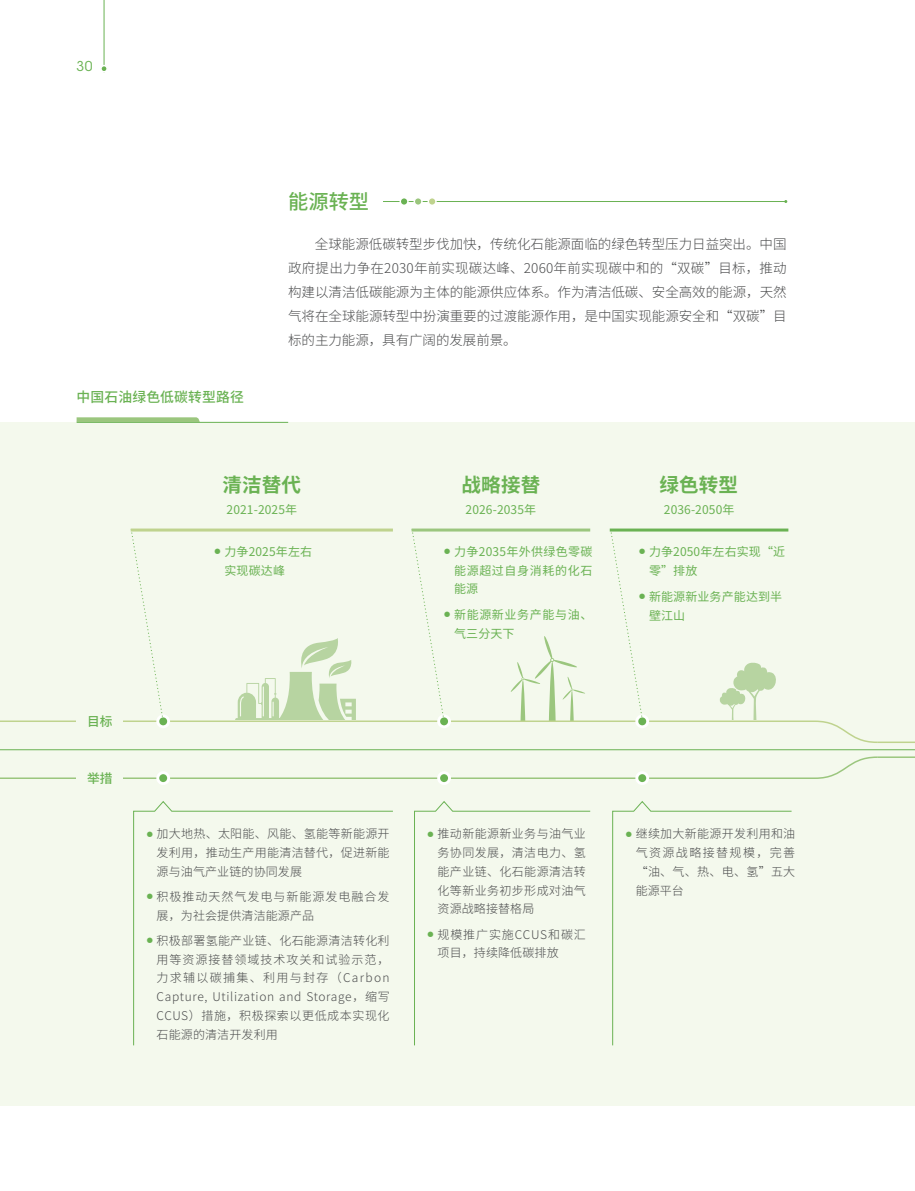
<style>
.page{position:relative;width:915px;height:1191px;background:#fff}
.page>*{position:absolute;margin:0;border:0;box-sizing:border-box;transform-origin:0 0}
.t1{font:500 20.25px "Source Han Sans CN";color:#6ab253}
.t2{font:700 19.5px "Source Han Sans CN";letter-spacing:.01em;color:#6ab253}
.t3{font:500 13.8px "Source Han Sans CN";letter-spacing:.01em;color:#6ab253}
.t4{font:300 13.5px/24px "Source Han Sans CN";letter-spacing:-.005em;color:#4b4c4d;text-align:justify}
.t5{font:13.5px "ITC Avant Garde Std";color:#6ab253}
.t6{font:500 12.75px "Source Han Sans CN";color:#6ab253}
.t7{font:300 12px/18.8px "Source Han Sans CN";letter-spacing:.03em;color:#4b4c4d;text-align:justify}
.t8{font:12px/18.8px "Source Han Sans CN";letter-spacing:.01em;color:#6ab253}
.t9{font:300 12px/18.8px "Source Han Sans CN";letter-spacing:.08em;color:#4b4c4d}
.t10{font:300 12px/18.8px "Source Han Sans CN";letter-spacing:.06em;color:#4b4c4d}
.t11{font:12px/18.8px "Source Han Sans CN";letter-spacing:.05em;color:#6ab253}
</style>
<div class="page">
<hr style="left:104px;top:0;width:1px;height:72px;background:#6ab253">
<div style="left:100px;top:65px;width:8px;height:7px;border:2px solid #fff;border-radius:50%"></div>
<hr style="left:383px;top:201px;width:402px;height:1px;background:#6ab253">
<div style="left:414px;top:198px;width:8px;height:7px;background:#9bc67e;border-radius:50%"></div>
<div style="left:413px;top:197px;width:9px;height:9px;border:2px solid #fff;border-radius:50%"></div>
<div style="left:428px;top:198px;width:8px;height:7px;background:#bfd38e;border-radius:50%"></div>
<div style="left:427px;top:197px;width:9px;height:9px;border:2px solid #fff;border-radius:50%"></div>
<div style="left:400px;top:198px;width:8px;height:7px;background:#6ab253;border-radius:50%"></div>
<div style="left:399px;top:197px;width:9px;height:9px;border:2px solid #fff;border-radius:50%"></div>
<div style="left:0;top:422px;width:914px;height:683px;background:#f4f9ed"></div>
<svg style="left:719px;top:662px;width:57px;height:58px"></svg>
<svg style="left:235px;top:638px;width:121px;height:82px"></svg>
<svg style="left:510px;top:636px;width:75px;height:84px"></svg>
<hr style="left:77px;top:422px;width:211px;height:1px;background:#6ab253">
<svg style="left:77px;top:417px;width:123px;height:5px"></svg>
<hr style="left:0;top:749px;width:914px;height:1px;background:#6ab253">
<hr style="left:0;top:777px;width:814px;height:2px;background:#9bc67e">
<svg style="left:813px;top:756px;width:63px;height:23px"></svg>
<hr style="left:876px;top:756px;width:38px;height:2px;background:#9bc67e">
<hr style="left:0;top:720px;width:814px;height:2px;background:#bfd38e">
<hr style="left:876px;top:741px;width:38px;height:2px;background:#bfd38e">
<svg style="left:813px;top:720px;width:65px;height:23px"></svg>
<div style="left:156px;top:771px;width:14px;height:14px;background:#fff;border-radius:50%"></div>
<div style="left:159px;top:774px;width:8px;height:8px;background:#6ab253;border-radius:50%"></div>
<svg style="left:156px;top:714px;width:14px;height:14px"></svg>
<div style="left:159px;top:717px;width:8px;height:8px;background:#6ab253;border-radius:50%"></div>
<div style="left:437px;top:771px;width:14px;height:14px;background:#fff;border-radius:50%"></div>
<div style="left:440px;top:774px;width:8px;height:8px;background:#6ab253;border-radius:50%"></div>
<div style="left:437px;top:714px;width:14px;height:14px;background:#fff;border-radius:50%"></div>
<div style="left:440px;top:717px;width:8px;height:8px;background:#6ab253;border-radius:50%"></div>
<div style="left:635px;top:771px;width:14px;height:14px;background:#fff;border-radius:50%"></div>
<div style="left:638px;top:774px;width:8px;height:8px;background:#6ab253;border-radius:50%"></div>
<svg style="left:635px;top:714px;width:14px;height:14px"></svg>
<div style="left:638px;top:717px;width:8px;height:8px;background:#6ab253;border-radius:50%"></div>
<svg style="left:133px;top:801px;width:260px;height:245px"></svg>
<svg style="left:414px;top:801px;width:176px;height:245px"></svg>
<svg style="left:612px;top:801px;width:180px;height:245px"></svg>
<hr style="left:77px;top:776px;width:46px;height:4px;background:#f4f9ed">
<hr style="left:77px;top:719px;width:46px;height:4px;background:#f4f9ed">
<svg style="left:609px;top:531px;width:34px;height:191px"></svg>
<svg style="left:411px;top:531px;width:34px;height:191px"></svg>
<svg style="left:130px;top:529px;width:34px;height:193px"></svg>
<hr style="left:131px;top:528px;width:262px;height:3px;background:#bfd38e">
<hr style="left:411px;top:528px;width:179px;height:3px;background:#9bc67e">
<hr style="left:609px;top:528px;width:179px;height:3px;background:#6ab253">
<p class="t5" style="left:77px;top:58px;width:17px">30</p>
<p class="t3" style="left:77px;top:389px;width:169px">中国石油绿色低碳转型路径</p>
<h1 class="t1" style="left:288px;top:190px;width:82px">能源转型</h1>
<p class="t4" style="left:288px;top:233px;width:500px;text-indent:27px">全球能源低碳转型步伐加快，传统化石能源面临的绿色转型压力日益突出。中国政府提出力争在2030年前实现碳达峰、2060年前实现碳中和的“双碳”目标，推动构建以清洁低碳能源为主体的能源供应体系。作为清洁低碳、安全高效的能源，天然气将在全球能源转型中扮演重要的过渡能源作用，是中国实现能源安全和“双碳”目标的主力能源，具有广阔的发展前景。</p>
<h2 class="t2" style="left:222px;top:474px;width:80px">清洁替代</h2>
<p class="t8" style="left:226px;top:501px;width:72px">2021-2025年</p>
<h2 class="t2" style="left:461px;top:474px;width:80px">战略接替</h2>
<p class="t8" style="left:465px;top:501px;width:72px">2026-2035年</p>
<h2 class="t2" style="left:659px;top:474px;width:80px">绿色转型</h2>
<p class="t8" style="left:663px;top:501px;width:72px">2036-2050年</p>
<p class="t6" style="left:87px;top:714px;width:27px">目标</p>
<p class="t6" style="left:87px;top:771px;width:27px">举措</p>
<p class="t8" style="left:224px;top:542px;width:89px;text-indent:-11px"><sup>●</sup> 力争2025年左右实现碳达峰</p>
<p class="t8" style="left:648px;top:542px;width:138px;text-indent:-11px"><sup>●</sup> 力争2050年左右实现“近零”排放</p>
<p class="t8" style="left:648px;top:588px;width:135px;text-indent:-11px"><sup>●</sup> 新能源新业务产能达到半壁江山</p>
<p class="t8" style="left:454px;top:542px;width:140px;line-height:18.3px;text-align:justify;text-indent:-11px"><sup>●</sup> 力争2035年外供绿色零碳能源超过自身消耗的化石能源</p>
<p class="t11" style="left:454px;top:606px;width:140px;text-indent:-11px"><sup>●</sup> 新能源新业务产能与油、气三分天下</p>
<p class="t7" style="left:157px;top:825px;width:234px;text-indent:-11px"><sup>●</sup> 加大地热、太阳能、风能、氢能等新能源开发利用，推动生产用能清洁替代，促进新能源与油气产业链的协同发展</p>
<p class="t9" style="left:157px;top:887px;width:234px;text-indent:-11px"><sup>●</sup> 积极推动天然气发电与新能源发电融合发展，为社会提供清洁能源产品</p>
<p class="t7" style="left:157px;top:931px;width:234px;text-indent:-11px"><sup>●</sup> 积极部署氢能产业链、化石能源清洁转化利用等资源接替领域技术攻关和试验示范，力求辅以碳捕集、利用与封存（Carbon Capture, Utilization and Storage，缩写CCUS）措施，积极探索以更低成本实现化石能源的清洁开发利用</p>
<p class="t7" style="left:437px;top:825px;width:150px;text-indent:-11px"><sup>●</sup> 推动新能源新业务与油气业务协同发展，清洁电力、氢能产业链、化石能源清洁转化等新业务初步形成对油气资源战略接替格局</p>
<p class="t10" style="left:437px;top:925px;width:150px;text-indent:-11px"><sup>●</sup> 规模推广实施CCUS和碳汇项目，持续降低碳排放</p>
<p class="t7" style="left:635px;top:825px;width:161px;text-indent:-11px"><sup>●</sup> 继续加大新能源开发利用和油气资源战略接替规模，完善“油、气、热、电、氢”五大能源平台</p>
</div>
